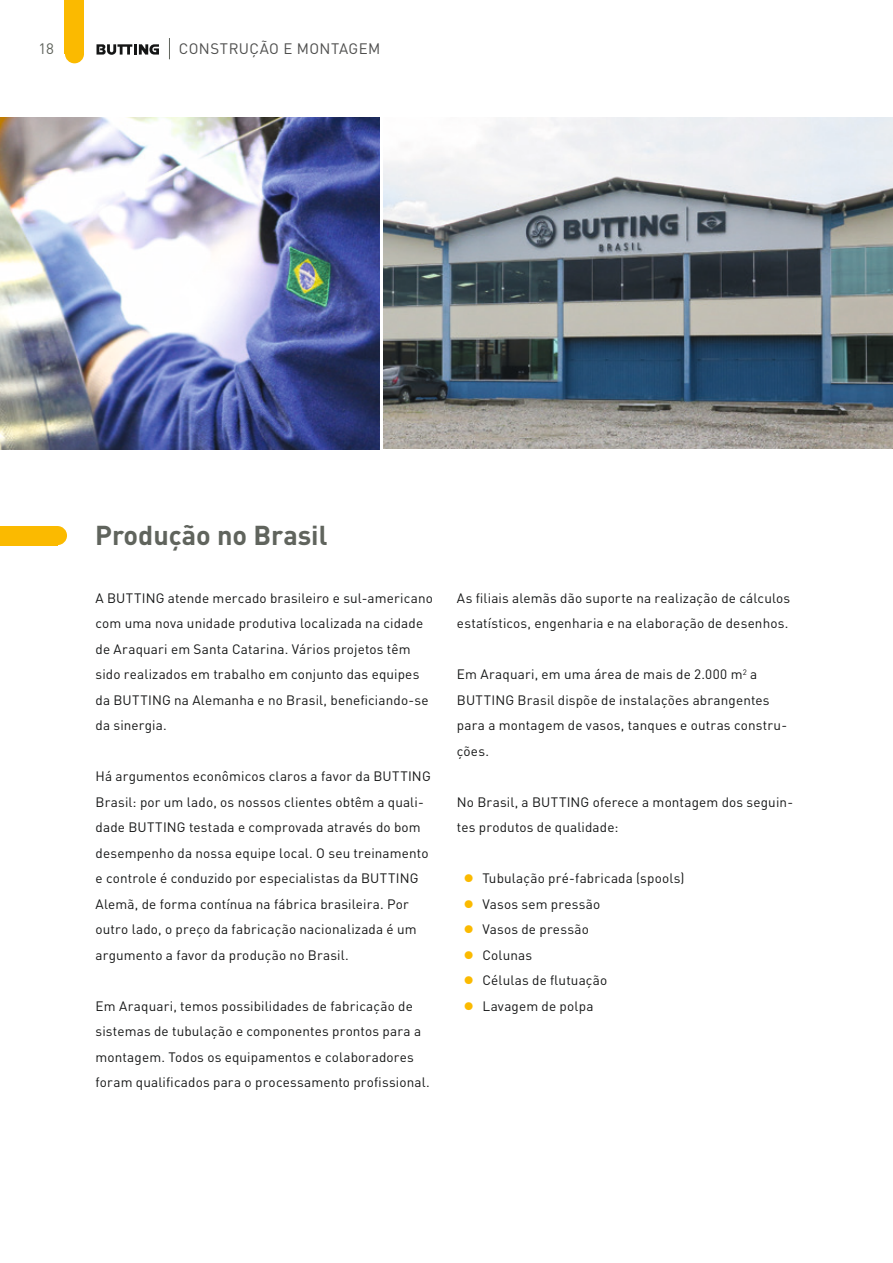
<style>
.page{position:relative;width:893px;height:1263px;background:#fff}
.page>*{position:absolute;margin:0;border:0;box-sizing:border-box;transform-origin:0 0}
.t1{font:700 27px "DIN";color:#60645d}
.t2{font:15px "DIN";letter-spacing:.03em;color:#4e4e4d}
.t3{font:15px "DIN";color:#60645d}
.t4{font:13.5px/25.5px "DIN";letter-spacing:.01em;color:#151616}
.s1{font-family:"Frutiger";font-stretch:condensed;font-size:22.5px;color:#fbba00}
</style>
<div class="page">
<div style="left:65px;top:0;width:19px;height:54px;background:#fbba00"></div>
<div style="left:65px;top:44px;width:19px;height:19px;background:#fbba00;border-radius:50%"></div>
<svg style="left:97px;top:44px;width:62px;height:11px"></svg>
<svg style="left:169px;top:38px;width:1px;height:21px"></svg>
<img style="left:0;top:118px;width:379px;height:331px">
<img style="left:384px;top:118px;width:509px;height:331px">
<div style="left:0;top:526px;width:58px;height:19px;background:#fbba00"></div>
<div style="left:48px;top:526px;width:19px;height:19px;background:#fbba00;border-radius:50%"></div>
<p class="t3" style="left:39px;top:40px;width:17px">18</p>
<p class="t2" style="left:179px;top:40px;width:203px">CONSTRUÇÃO E MONTAGEM</p>
<h1 class="t1" style="left:95px;top:517px;width:234px">Produção no Brasil</h1>
<p class="t4" style="left:96px;top:585px;width:339px">A BUTTING atende mercado brasileiro e sul-americano com uma nova unidade produtiva localizada na cidade de Araquari em Santa Catarina. Vários projetos têm sido realizados em trabalho em conjunto das equipes da BUTTING na Alemanha e no Brasil, beneficiando-se da sinergia.</p>
<p class="t4" style="left:96px;top:764px;width:337px">Há argumentos econômicos claros a favor da BUTTING Brasil: por um lado, os nossos clientes obtêm a quali&shy;dade BUTTING testada e comprovada através do bom desempenho da nossa equipe local. O seu treinamento e controle é conduzido por especialistas da BUTTING Alemã, de forma contínua na fábrica brasileira. Por outro lado, o preço da fabricação nacionalizada é um argumento a favor da produção no Brasil.</p>
<p class="t4" style="left:96px;top:993px;width:336px">Em Araquari, temos possibilidades de fabricação de sistemas de tubulação e componentes prontos para a montagem. Todos os equipamentos e colaboradores foram qualificados para o processamento profissional.</p>
<p class="t4" style="left:457px;top:585px;width:335px">As filiais alemãs dão suporte na realização de cálculos estatísticos, engenharia e na elaboração de desenhos.</p>
<p class="t4" style="left:457px;top:662px;width:332px">Em Araquari, em uma área de mais de 2.000 m<sup>2</sup> a BUTTING Brasil dispõe de instalações abrangentes para a montagem de vasos, tanques e outras constru&shy;ções.</p>
<p class="t4" style="left:457px;top:789px;width:338px">No Brasil, a BUTTING oferece a montagem dos seguin&shy;tes produtos de qualidade:</p>
<p class="t4" style="left:463px;top:866px;width:223px"><span class="s1">•</span> Tubulação pré-fabricada (spools)</p>
<p class="t4" style="left:463px;top:891px;width:139px"><span class="s1">•</span> Vasos sem pressão</p>
<p class="t4" style="left:463px;top:917px;width:127px"><span class="s1">•</span> Vasos de pressão</p>
<p class="t4" style="left:463px;top:942px;width:70px"><span class="s1">•</span> Colunas</p>
<p class="t4" style="left:463px;top:968px;width:146px"><span class="s1">•</span> Células de flutuação</p>
<p class="t4" style="left:463px;top:993px;width:132px"><span class="s1">•</span> Lavagem de polpa</p>
</div>
